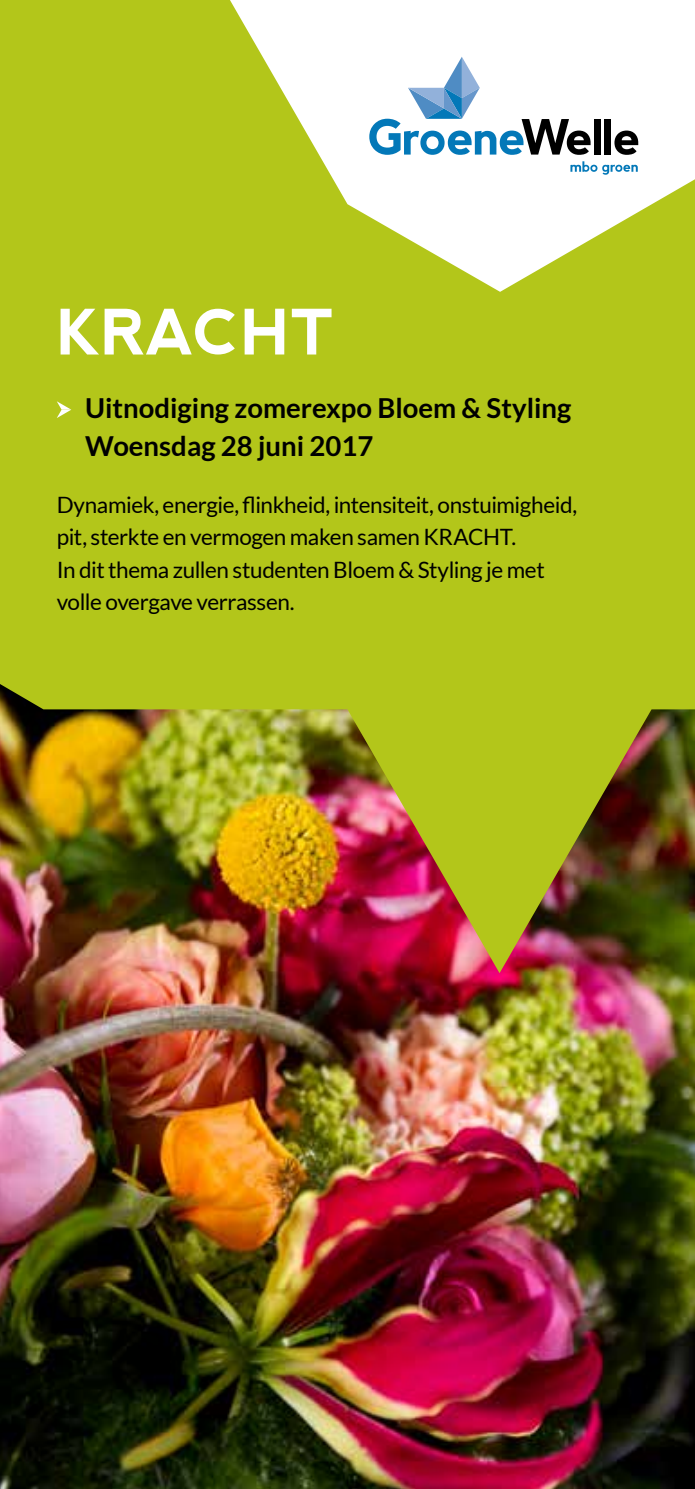
<style>
.page{position:relative;width:695px;height:1489px;background:#fff}
.page>*{position:absolute;margin:0;border:0;box-sizing:border-box;transform-origin:0 0}
.t1{font:700 62.5px "nevis";color:#fff}
.t2{font:700 27.5px/37.5px "Lato";color:#000}
.t3{font:22.5px/32.5px "Lato";letter-spacing:-.02em;color:#000}
</style>
<div class="page">
<img style="left:0;top:973px;width:694px;height:515px">
<img style="left:0;top:0;width:694px;height:973px">
<svg style="left:57px;top:401px;width:14px;height:17px"></svg>
<svg style="left:230px;top:0;width:464px;height:292px"></svg>
<div style="left:594px;top:119px;width:6px;height:35px;background:#000"></div>
<div style="left:604px;top:119px;width:7px;height:35px;background:#000"></div>
<svg style="left:614px;top:130px;width:24px;height:25px"></svg>
<svg style="left:570px;top:161px;width:67px;height:14px"></svg>
<svg style="left:369px;top:57px;width:221px;height:98px"></svg>
<h1 class="t1" style="left:57px;top:296px;width:279px">KRACHT</h1>
<p class="t2" style="left:85px;top:389px;width:487px">Uitnodiging zomerexpo Bloem &amp; Styling<br>Woensdag 28 juni 2017</p>
<p class="t3" style="left:57px;top:488px;width:522px">Dynamiek, energie, flinkheid, intensiteit, onstuimigheid, pit, sterkte en vermogen maken samen KRACHT.<br>In dit thema zullen studenten Bloem &amp; Styling je met volle overgave verrassen.</p>
</div>
